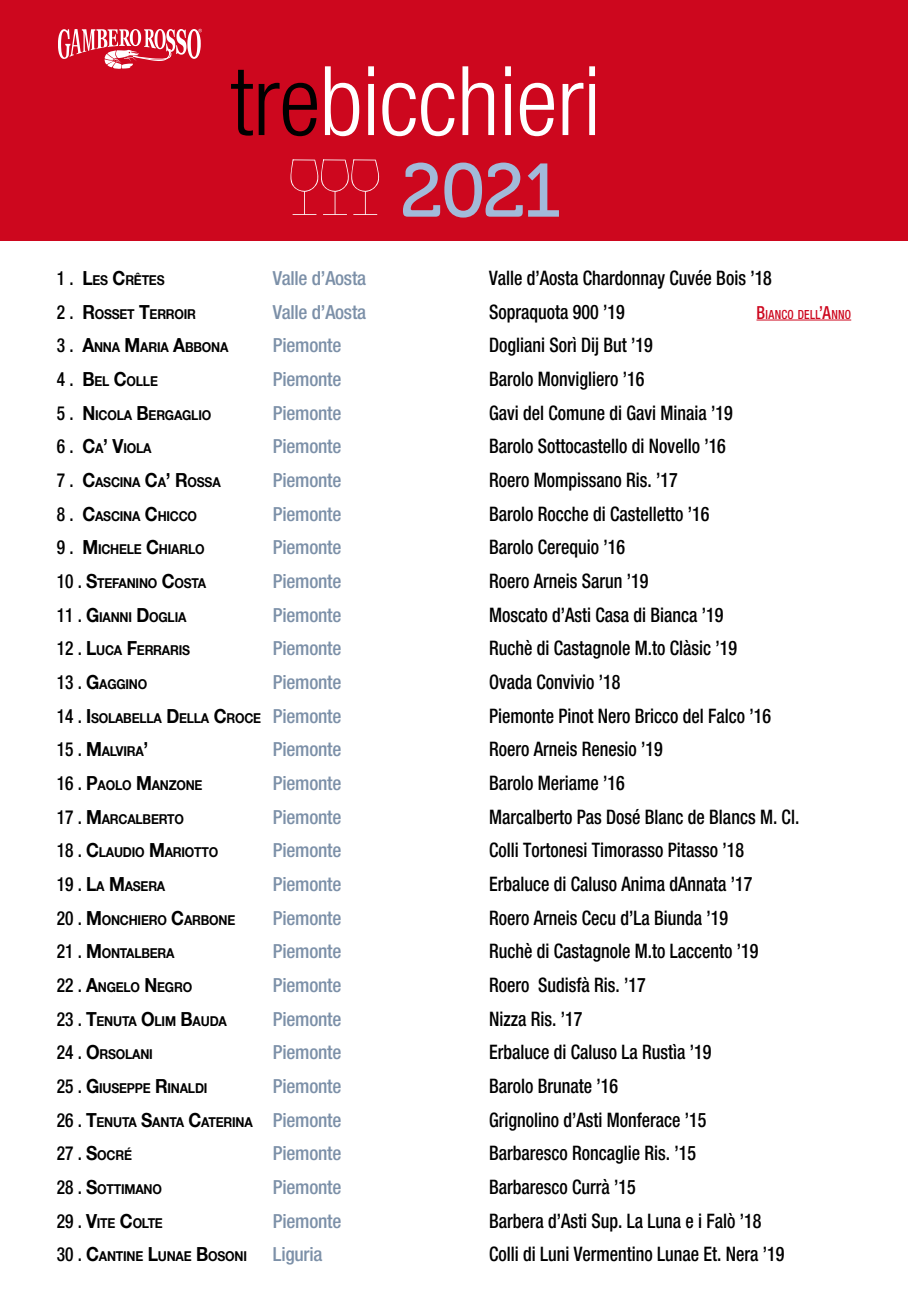
<style>
.page{position:relative;width:908px;height:1304px;background:#fff}
.page>*{position:absolute;margin:0;border:0;box-sizing:border-box;transform-origin:0 0}
.t1{font:300 condensed 96.2px "Helvetica Neue LT Com";letter-spacing:-.005em;color:#fff}
.t2{font:75.4px "Museo 500";color:#a2bad9}
.t3{font:500 condensed 20px "Helvetica Neue LT Com";color:#000;scale:.9 1}
.t4{font:500 condensed 19.4px "Helvetica Neue LT Com";letter-spacing:-.01em;color:#7c90a8}
.t5{font:700 13.6px "Helvetica Neue LT Com";letter-spacing:-.015em;color:#000;scale:.9 1}
.t6{font:500 condensed 12.6px "Helvetica Neue LT Com";letter-spacing:.02em;color:#cd071e;scale:.9 1}
.s1{color:#000}
.s2{font-weight:500;font-stretch:condensed;font-size:19.4px}
.s3{font-size:19.4px}
.s4{font-size:18px}
.s5{font-weight:500;font-stretch:condensed;font-size:19.4px;color:#7c90a8}
</style>
<div class="page">
<hr style="left:756px;top:320px;width:94px;height:1px;background:#cd071e">
<div style="left:0;top:0;width:907px;height:240px;background:#cd071e"></div>
<svg style="left:290px;top:159px;width:90px;height:56px"></svg>
<svg style="left:58px;top:29px;width:144px;height:40px"></svg>
<h1 class="t1" style="left:230px;top:46px;width:372px"><span class="s1">tre</span>bicchieri</h1>
<h2 class="t2" style="left:400px;top:149px;width:163px">2021</h2>
<p class="t5" style="left:57px;top:272px;width:121px"><span class="s2">1 .</span> <span class="s3">L</span>ES <span class="s3">C</span>RÊTES</p>
<p class="t4" style="left:273px;top:267px;width:95px">Valle d’Aosta</p>
<p class="t3" style="left:489px;top:266px;width:315px">Valle d’Aosta Chardonnay Cuvée Bois ’18</p>
<p class="t5" style="left:57px;top:305px;width:156px"><span class="s2">2 .</span> <span class="s3">R</span>OSSET <span class="s3">T</span>ERROIR</p>
<p class="t4" style="left:273px;top:300px;width:95px">Valle d’Aosta</p>
<p class="t3" style="left:489px;top:300px;width:152px">Sopraquota 900 ’19</p>
<p class="t6" style="left:756px;top:307px;width:107px"><span class="s4">B</span>IANCO DELL<span class="s4">’A</span>NNO</p>
<p class="t5" style="left:57px;top:339px;width:192px"><span class="s2">3 .</span> <span class="s3">A</span>NNA <span class="s3">M</span>ARIA <span class="s3">A</span>BBONA</p>
<p class="t4" style="left:273px;top:334px;width:70px">Piemonte</p>
<p class="t3" style="left:489px;top:333px;width:183px">Dogliani Sorì Dij But ’19</p>
<p class="t5" style="left:57px;top:373px;width:114px"><span class="s2">4 .</span> <span class="s3">B</span>EL <span class="s3">C</span>OLLE</p>
<p class="t4" style="left:273px;top:368px;width:70px">Piemonte</p>
<p class="t3" style="left:489px;top:367px;width:174px">Barolo Monvigliero ’16</p>
<p class="t5" style="left:57px;top:406px;width:173px"><span class="s2">5 .</span> <span class="s3">N</span> ICOLA <span class="s3">B</span>ERGAGLIO</p>
<p class="t4" style="left:273px;top:401px;width:70px">Piemonte</p>
<p class="t3" style="left:489px;top:401px;width:272px">Gavi del Comune di Gavi Minaia ’19</p>
<p class="t5" style="left:57px;top:440px;width:98px"><span class="s2">6 .</span> <span class="s3">C</span>A<span class="s3">’ V</span>IOLA</p>
<p class="t4" style="left:273px;top:435px;width:70px">Piemonte</p>
<p class="t3" style="left:489px;top:434px;width:264px">Barolo Sottocastello di Novello ’16</p>
<p class="t5" style="left:57px;top:474px;width:184px"><span class="s2">7 .</span> <span class="s3">C</span>ASCINA <span class="s3">C</span>A<span class="s3">’ R</span>OSSA</p>
<p class="t4" style="left:273px;top:469px;width:70px">Piemonte</p>
<p class="t3" style="left:489px;top:468px;width:211px">Roero Mompissano Ris. ’17</p>
<p class="t5" style="left:57px;top:507px;width:157px"><span class="s2">8 .</span> <span class="s3">C</span>ASCINA <span class="s3">C</span>HICCO</p>
<p class="t4" style="left:273px;top:502px;width:70px">Piemonte</p>
<p class="t3" style="left:489px;top:502px;width:246px">Barolo Rocche di Castelletto ’16</p>
<p class="t5" style="left:57px;top:541px;width:166px"><span class="s2">9 .</span> <span class="s3">M</span>ICHELE <span class="s3">C</span>HIARLO</p>
<p class="t4" style="left:273px;top:536px;width:70px">Piemonte</p>
<p class="t3" style="left:489px;top:535px;width:153px">Barolo Cerequio ’16</p>
<p class="t5" style="left:57px;top:575px;width:168px"><span class="s2">10 .</span> <span class="s3">S</span>TEFANINO <span class="s3">C</span>OSTA</p>
<p class="t4" style="left:273px;top:570px;width:70px">Piemonte</p>
<p class="t3" style="left:489px;top:569px;width:178px">Roero Arneis Sarun ’19</p>
<p class="t5" style="left:57px;top:608px;width:146px"><span class="s2">11 .</span> <span class="s3">G</span>IANNI <span class="s3">D</span>OGLIA</p>
<p class="t4" style="left:273px;top:603px;width:70px">Piemonte</p>
<p class="t3" style="left:489px;top:603px;width:262px">Moscato d’Asti Casa di Bianca ’19</p>
<p class="t5" style="left:57px;top:642px;width:149px"><span class="s2">12 .</span> <span class="s3">L</span>UCA <span class="s3">F</span>ERRARIS</p>
<p class="t4" style="left:273px;top:637px;width:70px">Piemonte</p>
<p class="t3" style="left:489px;top:636px;width:277px">Ruchè di Castagnole M.to Clàsic ’19</p>
<p class="t5" style="left:57px;top:676px;width:102px"><span class="s2">13 .</span> <span class="s3">G</span>AGGINO</p>
<p class="t4" style="left:273px;top:671px;width:70px">Piemonte</p>
<p class="t3" style="left:489px;top:670px;width:147px">Ovada Convivio ’18</p>
<p class="t5" style="left:57px;top:709px;width:318px"><span class="s2">14 .</span> <span class="s3">I</span>SOLABELLA <span class="s3">D</span>ELLA <span class="s3">C</span>ROCE <span class="s5">Piemonte</span></p>
<p class="t3" style="left:489px;top:704px;width:315px">Piemonte Pinot Nero Bricco del Falco ’16</p>
<p class="t5" style="left:57px;top:743px;width:103px"><span class="s2">15 .</span> <span class="s3">M</span>ALVIRA<span class="s3">’</span></p>
<p class="t4" style="left:273px;top:738px;width:70px">Piemonte</p>
<p class="t3" style="left:489px;top:737px;width:194px">Roero Arneis Renesio ’19</p>
<p class="t5" style="left:57px;top:777px;width:163px"><span class="s2">16 .</span> <span class="s3">P</span>AOLO <span class="s3">M</span>ANZONE</p>
<p class="t4" style="left:273px;top:772px;width:70px">Piemonte</p>
<p class="t3" style="left:489px;top:771px;width:152px">Barolo Meriame ’16</p>
<p class="t5" style="left:57px;top:810px;width:143px"><span class="s2">17 .</span> <span class="s3">M</span>ARCALBERTO</p>
<p class="t4" style="left:273px;top:805px;width:70px">Piemonte</p>
<p class="t3" style="left:489px;top:805px;width:346px">Marcalberto Pas Dosé Blanc de Blancs M. Cl.</p>
<p class="t5" style="left:57px;top:844px;width:181px"><span class="s2">18 .</span> <span class="s3">C</span>LAUDIO <span class="s3">M</span>ARIOTTO</p>
<p class="t4" style="left:273px;top:839px;width:70px">Piemonte</p>
<p class="t3" style="left:489px;top:838px;width:284px">Colli Tortonesi Timorasso Pitasso ’18</p>
<p class="t5" style="left:57px;top:878px;width:122px"><span class="s2">19 .</span> <span class="s3">L</span>A <span class="s3">M</span>ASERA</p>
<p class="t4" style="left:273px;top:873px;width:70px">Piemonte</p>
<p class="t3" style="left:489px;top:872px;width:294px">Erbaluce di Caluso Anima dAnnata ’17</p>
<p class="t5" style="left:57px;top:911px;width:200px"><span class="s2">20 .</span> <span class="s3">M</span>ONCHIERO <span class="s3">C</span>ARBONE</p>
<p class="t4" style="left:273px;top:906px;width:70px">Piemonte</p>
<p class="t3" style="left:489px;top:906px;width:267px">Roero Arneis Cecu d’La Biunda ’19</p>
<p class="t5" style="left:57px;top:945px;width:133px"><span class="s2">21 .</span> <span class="s3">M</span>ONTALBERA</p>
<p class="t4" style="left:273px;top:940px;width:70px">Piemonte</p>
<p class="t3" style="left:489px;top:939px;width:301px">Ruchè di Castagnole M.to Laccento ’19</p>
<p class="t5" style="left:57px;top:979px;width:152px"><span class="s2">22 .</span> <span class="s3">A</span>NGELO <span class="s3">N</span> EGRO</p>
<p class="t4" style="left:273px;top:974px;width:70px">Piemonte</p>
<p class="t3" style="left:489px;top:973px;width:175px">Roero Sudisfà Ris. ’17</p>
<p class="t5" style="left:57px;top:1012px;width:180px"><span class="s2">23 .</span> <span class="s3">T</span>ENUTA <span class="s3">O</span>LIM <span class="s3">B</span>AUDA</p>
<p class="t4" style="left:273px;top:1007px;width:70px">Piemonte</p>
<p class="t3" style="left:489px;top:1007px;width:105px">Nizza Ris. ’17</p>
<p class="t5" style="left:57px;top:1046px;width:108px"><span class="s2">24 .</span> <span class="s3">O</span>RSOLANI</p>
<p class="t4" style="left:273px;top:1041px;width:70px">Piemonte</p>
<p class="t3" style="left:489px;top:1040px;width:248px">Erbaluce di Caluso La Rustìa ’19</p>
<p class="t5" style="left:57px;top:1080px;width:169px"><span class="s2">25 .</span> <span class="s3">G</span>IUSEPPE <span class="s3">R</span>INALDI</p>
<p class="t4" style="left:273px;top:1075px;width:70px">Piemonte</p>
<p class="t3" style="left:489px;top:1074px;width:145px">Barolo Brunate ’16</p>
<p class="t5" style="left:57px;top:1113px;width:318px"><span class="s2">26 .</span> <span class="s3">T</span>ENUTA <span class="s3">S</span>ANTA <span class="s3">C</span>ATERINA <span class="s5">Piemonte</span></p>
<p class="t3" style="left:489px;top:1108px;width:243px">Grignolino d’Asti Monferace ’15</p>
<p class="t5" style="left:57px;top:1147px;width:85px"><span class="s2">27 .</span> <span class="s3">S</span>OCRÉ</p>
<p class="t4" style="left:273px;top:1142px;width:70px">Piemonte</p>
<p class="t3" style="left:489px;top:1141px;width:231px">Barbaresco Roncaglie Ris. ’15</p>
<p class="t5" style="left:57px;top:1181px;width:118px"><span class="s2">28 .</span> <span class="s3">S</span>OTTIMANO</p>
<p class="t4" style="left:273px;top:1176px;width:70px">Piemonte</p>
<p class="t3" style="left:489px;top:1175px;width:164px">Barbaresco Currà ’15</p>
<p class="t5" style="left:57px;top:1214px;width:119px"><span class="s2">29 .</span> <span class="s3">V</span>ITE <span class="s3">C</span>OLTE</p>
<p class="t4" style="left:273px;top:1209px;width:70px">Piemonte</p>
<p class="t3" style="left:489px;top:1209px;width:304px">Barbera d’Asti Sup. La Luna e i Falò ’18</p>
<p class="t5" style="left:57px;top:1248px;width:213px"><span class="s2">30 .</span> <span class="s3">C</span>ANTINE <span class="s3">L</span>UNAE <span class="s3">B</span>OSONI</p>
<p class="t4" style="left:273px;top:1243px;width:51px">Liguria</p>
<p class="t3" style="left:489px;top:1242px;width:329px">Colli di Luni Vermentino Lunae Et. Nera ’19</p>
</div>
